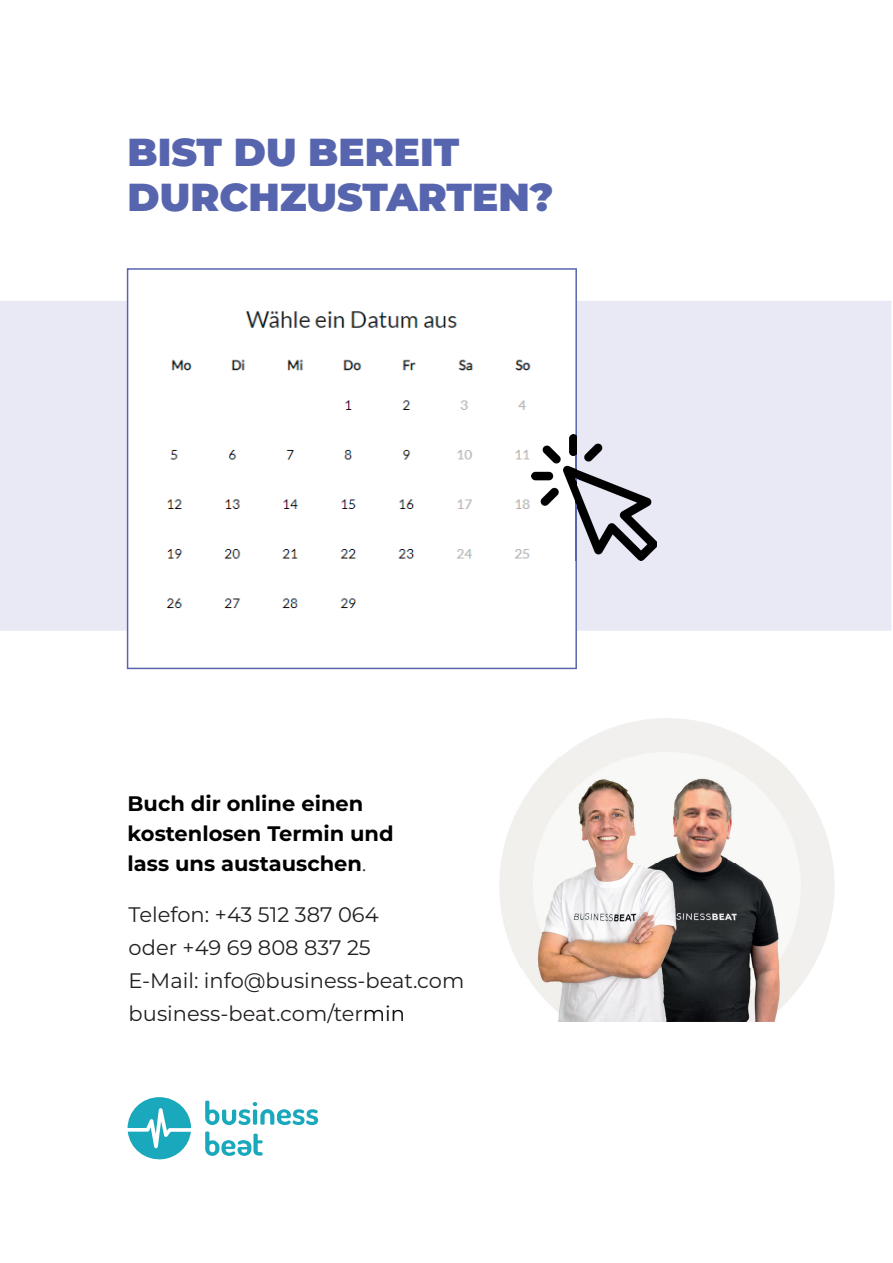
<style>
.page{position:relative;width:893px;height:1263px;background:#fff}
.page>*{position:absolute;margin:0;border:0;box-sizing:border-box;transform-origin:0 0}
.t1{font:900 39px/45px "Montserrat";color:#5765ae}
.t2{font:21px/33px "Montserrat";color:#231f20}
.t3{font:700 21px/30px "Montserrat";color:#000001}
.s1{font-family:"Minion Pro";font-weight:400;font-size:18px;color:#231f20}
.s2{color:#000001}
</style>
<div class="page">
<svg style="left:128px;top:1097px;width:190px;height:63px"></svg>
<div style="left:0;top:301px;width:891px;height:330px;background:#e8e9f4"></div>
<svg style="left:127px;top:268px;width:450px;height:401px"></svg>
<img style="left:149px;top:290px;width:412px;height:58px">
<img style="left:499px;top:718px;width:335px;height:304px">
<img style="left:531px;top:435px;width:126px;height:125px">
<h1 class="t1" style="left:128px;top:128px;width:427px">BIST DU BEREIT<br>DURCHZUSTARTEN?</h1>
<p class="t3" style="left:128px;top:788px;width:268px">Buch dir online einen kostenlosen Termin und lass uns austauschen<span class="s1">.</span></p>
<p class="t2" style="left:129px;top:897px;width:337px">Telefon: +43 512 387 064<br>oder +49 69 808 837 25<br>E-Mail: info@business-beat.com business-beat.com/ter<span class="s2">min</span></p>
</div>
